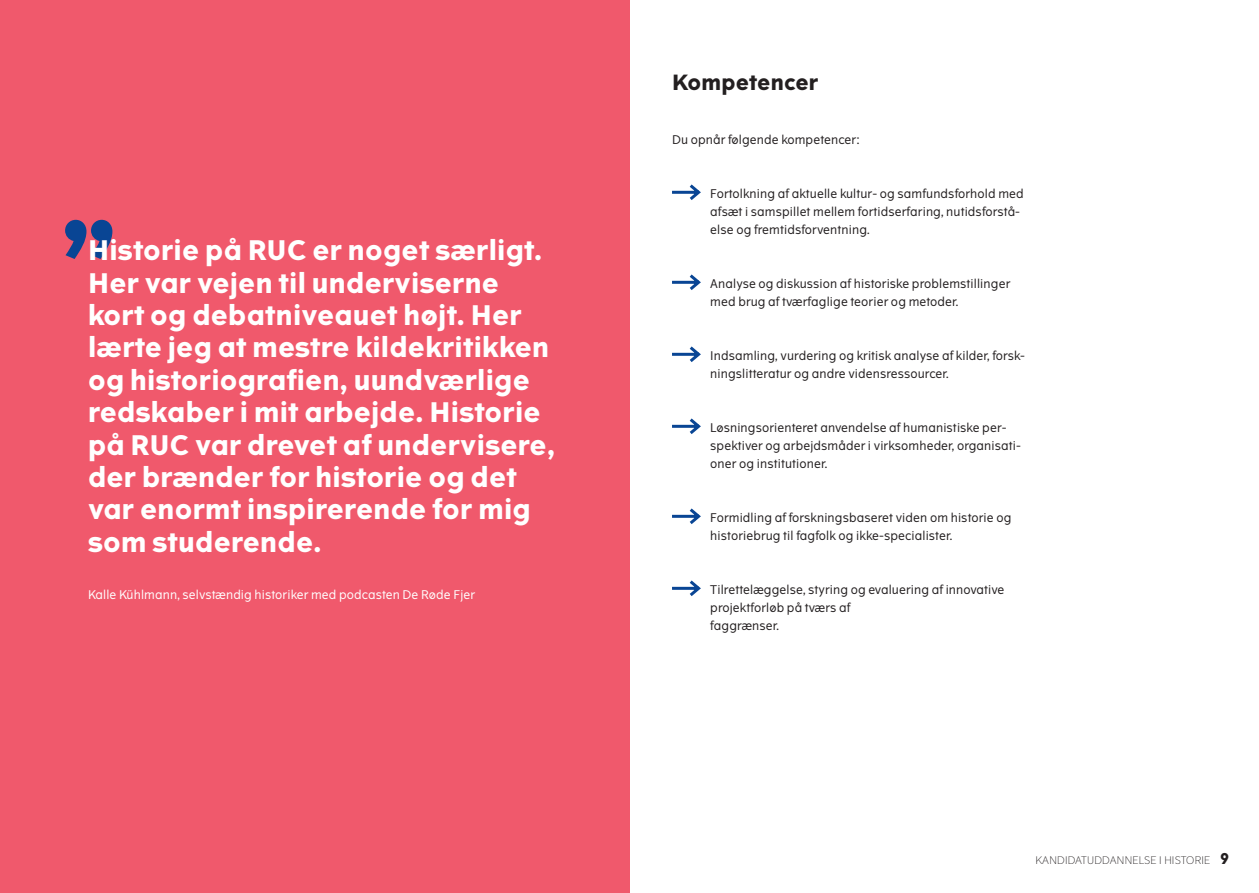
<style>
.page{position:relative;width:1259px;height:893px;background:#fff}
.page>*{position:absolute;margin:0;border:0;box-sizing:border-box;transform-origin:0 0}
.Citater{font:700 108px "The Wave";color:#094594}
.Citater-2{font:700 27px/32.4px "The Wave";letter-spacing:.01em;color:#fff}
.Heading_2_-_Bold_16_-_lysblå{font:700 21px "The Wave";letter-spacing:.01em;color:#231f20}
.Brødtekst_Regular_8_12{font:12px/18px "The Wave";letter-spacing:.01em;color:#231f20}
.Citater-3{font:12px "The Wave";letter-spacing:.01em;color:#fff}
.t1{font:300 10.5px "The Wave";letter-spacing:.025em;color:#231f20}
.s1{font-weight:700;font-size:15px}
</style>
<div class="page">
<div style="left:0;top:0;width:629px;height:893px;background:#f0596c"></div>
<svg style="left:672px;top:184px;width:29px;height:16px"></svg>
<svg style="left:672px;top:346px;width:29px;height:16px"></svg>
<svg style="left:672px;top:418px;width:29px;height:16px"></svg>
<svg style="left:672px;top:508px;width:29px;height:16px"></svg>
<svg style="left:672px;top:580px;width:29px;height:16px"></svg>
<svg style="left:672px;top:274px;width:29px;height:16px"></svg>
<p class="Citater" style="left:60px;top:192px;width:59px">”</p>
<p class="Citater-2" style="left:88px;top:235px;width:468px">Historie på RUC er noget særligt.<br>Her var vejen til underviserne kort og debatniveauet højt. Her lærte jeg at mestre kildekritikken og historiografien, uundværlige redskaber i mit arbejde. Historie på RUC var drevet af undervisere, der brænder for historie og det var enormt inspirerende for mig som studerende.</p>
<p class="Citater-3" style="left:88px;top:587px;width:388px">Kalle Kühlmann, selvstændig historiker med podcasten De Røde Fjer</p>
<p class="Heading_2_-_Bold_16_-_lysblå" style="left:672px;top:69px;width:148px">Kompetencer</p>
<p class="Brødtekst_Regular_8_12" style="left:672px;top:131px;width:190px">Du opnår følgende kompetencer:</p>
<p class="Brødtekst_Regular_8_12" style="left:710px;top:185px;width:315px">Fortolkning af aktuelle kultur- og samfundsforhold med afsæt i samspillet mellem fortidserfaring, nutidsforstå&shy;else og fremtidsforventning.</p>
<p class="Brødtekst_Regular_8_12" style="left:710px;top:275px;width:301px">Analyse og diskussion af historiske problemstillinger med brug af tværfaglige teorier og metoder.</p>
<p class="Brødtekst_Regular_8_12" style="left:710px;top:347px;width:316px">Indsamling, vurdering og kritisk analyse af kilder, forsk&shy;ningslitteratur og andre vidensressourcer.</p>
<p class="Brødtekst_Regular_8_12" style="left:710px;top:419px;width:312px">Løsningsorienteret anvendelse af humanistiske per&shy;spektiver og arbejdsmåder i virksomheder, organisati&shy;oner og institutioner.</p>
<p class="Brødtekst_Regular_8_12" style="left:710px;top:509px;width:302px">Formidling af forskningsbaseret viden om historie og historiebrug til fagfolk og ikke-specialister.</p>
<p class="Brødtekst_Regular_8_12" style="left:710px;top:581px;width:296px">Tilrettelæggelse, styring og evaluering af innovative projektforløb på tværs af<br>faggrænser.</p>
<p class="t1" style="left:1035px;top:854px;width:195px">KANDIDATUDDANNELSE I HISTORIE <span class="s1">9</span></p>
</div>
